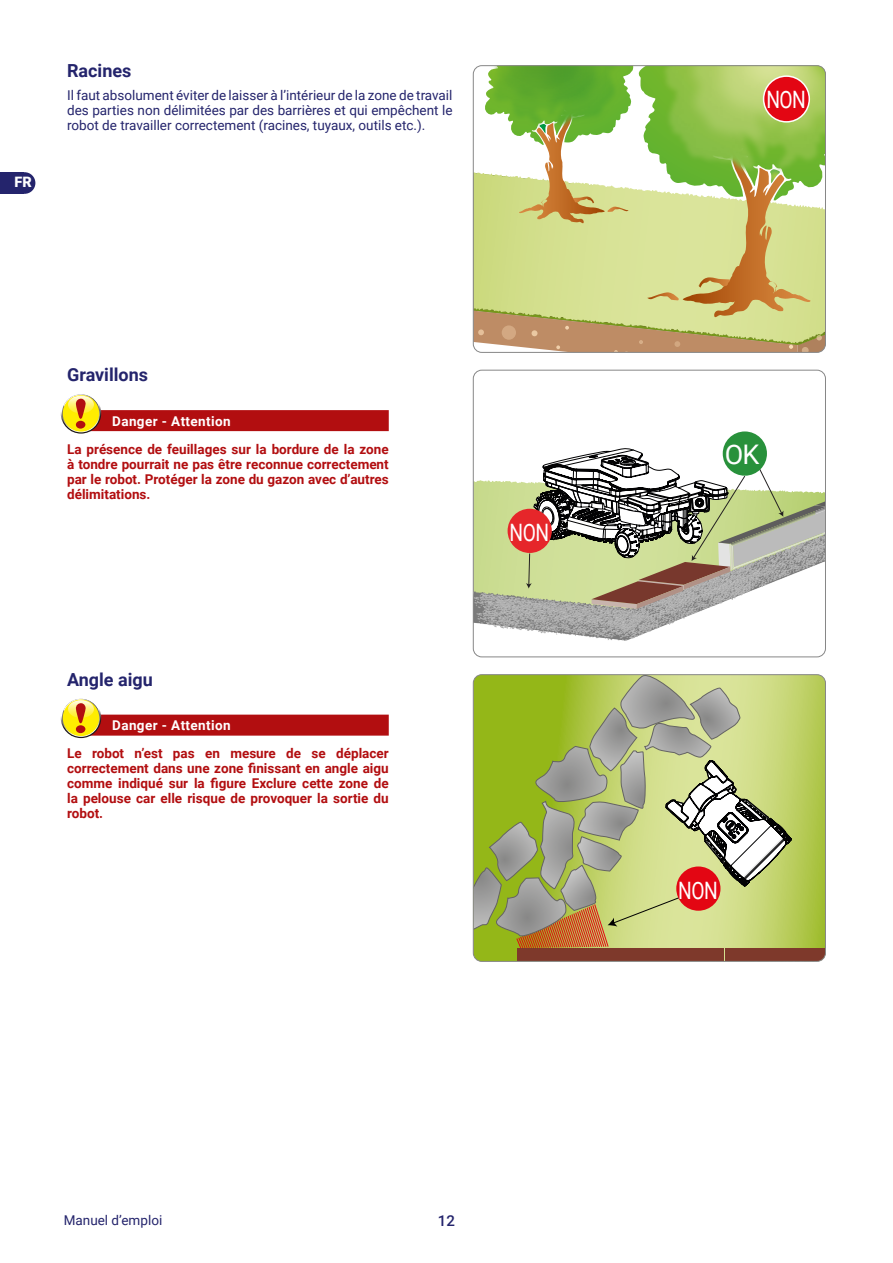
<style>
.page{position:relative;width:893px;height:1263px;background:#fff}
.page>*{position:absolute;margin:0;border:0;box-sizing:border-box;transform-origin:0 0}
.t1{font:27px "Roboto";color:#fff}
.t2{font:24px "Roboto";letter-spacing:-.03em;color:#fff;scale:.8 1}
.t3{font:700 18px "Roboto";color:#24246c}
.t4{font:500 15px "Roboto";color:#24246c}
.t5{font:900 14.4px "Roboto";color:#fff}
.t6{font:700 13.5px/15px "Roboto";color:#b20e10;text-align:justify}
.t7{font:13.5px/15px "Roboto";color:#24246c;text-align:justify}
.t8{font:700 13.5px "Roboto";letter-spacing:.03em;color:#fff}
</style>
<div class="page">
<div style="left:0;top:172px;width:24px;height:22px;background:#24246c"></div>
<div style="left:14px;top:172px;width:21px;height:22px;background:#24246c;border-radius:50%"></div>
<svg style="left:473px;top:66px;width:352px;height:287px;background:#c0c87d"></svg>
<div style="left:473px;top:65px;width:353px;height:288px;border:1px solid #878787;border-radius:9px"></div>
<div style="left:71px;top:410px;width:318px;height:21px;background:#b20e10"></div>
<svg style="left:61px;top:393px;width:40px;height:41px"></svg>
<svg style="left:62px;top:394px;width:38px;height:38px"></svg>
<svg style="left:63px;top:395px;width:36px;height:37px"></svg>
<svg style="left:64px;top:394px;width:34px;height:35px"></svg>
<img style="left:475px;top:609px;width:230px;height:31px">
<svg style="left:475px;top:448px;width:349px;height:161px"></svg>
<div style="left:723px;top:431px;width:44px;height:45px;background:#28913b;border-radius:50%"></div>
<div style="left:508px;top:509px;width:44px;height:44px;background:#e6262a;border-radius:50%"></div>
<div style="left:473px;top:370px;width:353px;height:287px;border:1px solid #878787;border-radius:9px"></div>
<div style="left:71px;top:715px;width:318px;height:21px;background:#b20e10"></div>
<svg style="left:61px;top:698px;width:40px;height:40px"></svg>
<svg style="left:62px;top:699px;width:38px;height:38px"></svg>
<svg style="left:63px;top:699px;width:36px;height:37px"></svg>
<svg style="left:64px;top:699px;width:34px;height:34px"></svg>
<svg style="left:473px;top:676px;width:324px;height:285px;background:#b2c750"></svg>
<div style="left:517px;top:948px;width:69px;height:13px;background:#7e392b"></div>
<div style="left:586px;top:948px;width:69px;height:13px;background:#7e392b"></div>
<div style="left:656px;top:948px;width:68px;height:13px;background:#7e392b"></div>
<div style="left:725px;top:948px;width:68px;height:13px;background:#7e392b"></div>
<div style="left:794px;top:948px;width:31px;height:13px;background:#7e392b"></div>
<svg style="left:473px;top:675px;width:319px;height:274px;background:#b2bc74"></svg>
<div style="left:676px;top:866px;width:44px;height:45px;background:#e30613;border-radius:50%"></div>
<div style="left:473px;top:674px;width:353px;height:288px;border:1px solid #878787;border-radius:9px"></div>
<p class="t5" style="left:15px;top:172px;width:19px">FR</p>
<h3 class="t3" style="left:67px;top:58px;width:66px">Racines</h3>
<p class="t7" style="left:67px;top:87px;width:387px">Il faut absolument éviter de laisser à l’intérieur de la zone de travail des parties non délimitées par des barrières et qui empêchent le robot de travailler correctement (racines, tuyaux, outils etc.).</p>
<h2 class="t2" style="left:766px;top:83px;width:51px">NON</h2>
<h3 class="t3" style="left:67px;top:362px;width:82px">Gravillons</h3>
<p class="t8" style="left:112px;top:412px;width:120px">Danger - Attention</p>
<p class="t6" style="left:67px;top:441px;width:323px">La présence de feuillages sur la bordure de la zone à tondre pourrait ne pas être reconnue correctement par le robot. Protéger la zone du gazon avec d’autres délimitations.</p>
<h1 class="t1" style="left:725px;top:436px;width:36px">OK</h1>
<h2 class="t2" style="left:510px;top:516px;width:51px">NON</h2>
<h3 class="t3" style="left:67px;top:666px;width:87px">Angle aigu</h3>
<p class="t8" style="left:112px;top:716px;width:120px">Danger - Attention</p>
<p class="t6" style="left:67px;top:745px;width:323px">Le robot n’est pas en mesure de se déplacer correctement dans une zone finissant en angle aigu comme indiqué sur la figure Exclure cette zone de la pelouse car elle risque de provoquer la sortie du robot.</p>
<h2 class="t2" style="left:678px;top:874px;width:51px">NON</h2>
<p class="t7" style="left:64px;top:1212px;width:100px">Manuel d’emploi</p>
<p class="t4" style="left:438px;top:1210px;width:19px">12</p>
</div>
